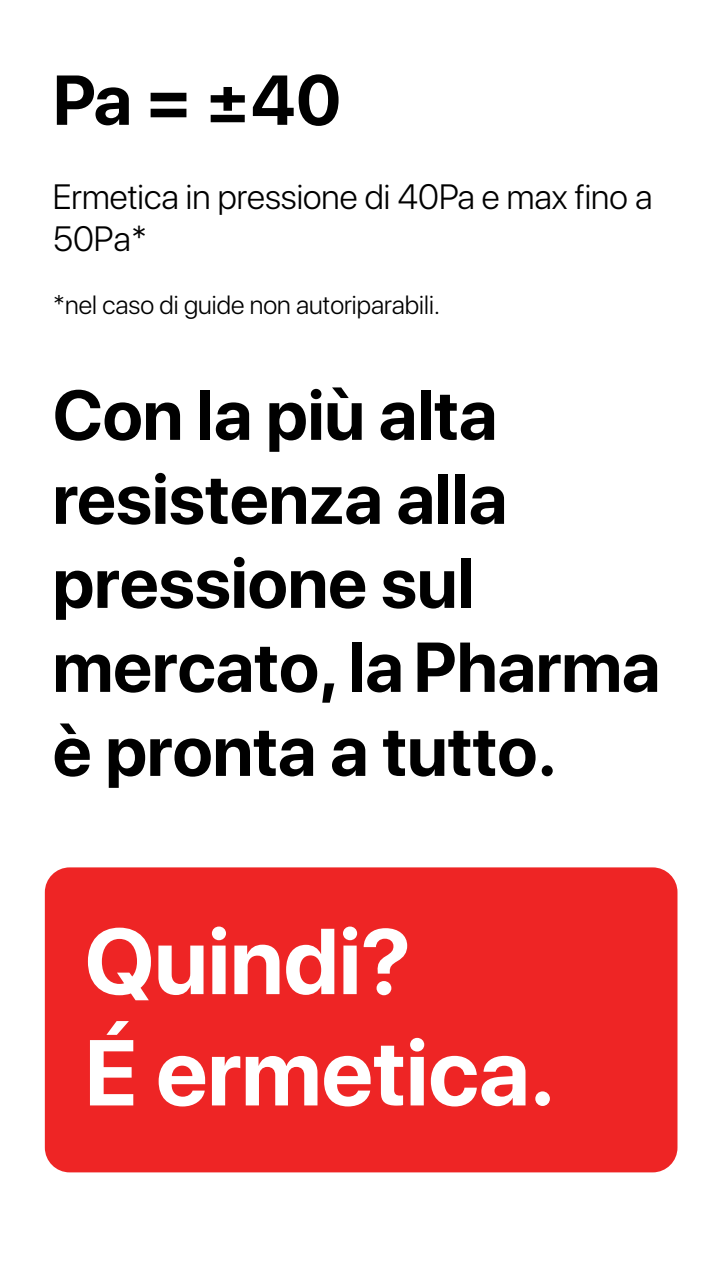
<style>
.page{position:relative;width:720px;height:1279px;background:#fff}
.page>*{position:absolute;margin:0;border:0;box-sizing:border-box;transform-origin:0 0}
.t1{font:700 92.75px/111.3px "SF Pro Display";color:#fff}
.t2{font:700 70px/84px "SF Pro Display";color:#000}
.t3{font:300 35px/42px "SF Pro Display";color:#000}
.t4{font:300 26.25px "SF Pro Display";color:#000}
</style>
<div class="page">
<div style="left:45px;top:867px;width:632px;height:305px;background:#ee2525;border-radius:25px"></div>
<p class="t2" style="left:53px;top:59px;width:290px">Pa = ±40</p>
<p class="t3" style="left:53px;top:173px;width:601px">Ermetica in pressione di 40Pa e max fino a<br>50Pa*</p>
<p class="t4" style="left:53px;top:286px;width:389px">*nel caso di guide non autoriparabili.</p>
<p class="t2" style="left:53px;top:374px;width:608px">Con la più alta resistenza alla pressione sul mercato, la Pharma è pronta a tutto.</p>
<h1 class="t1" style="left:84px;top:906px;width:472px">Quindi?<br>É ermetica.</h1>
</div>
